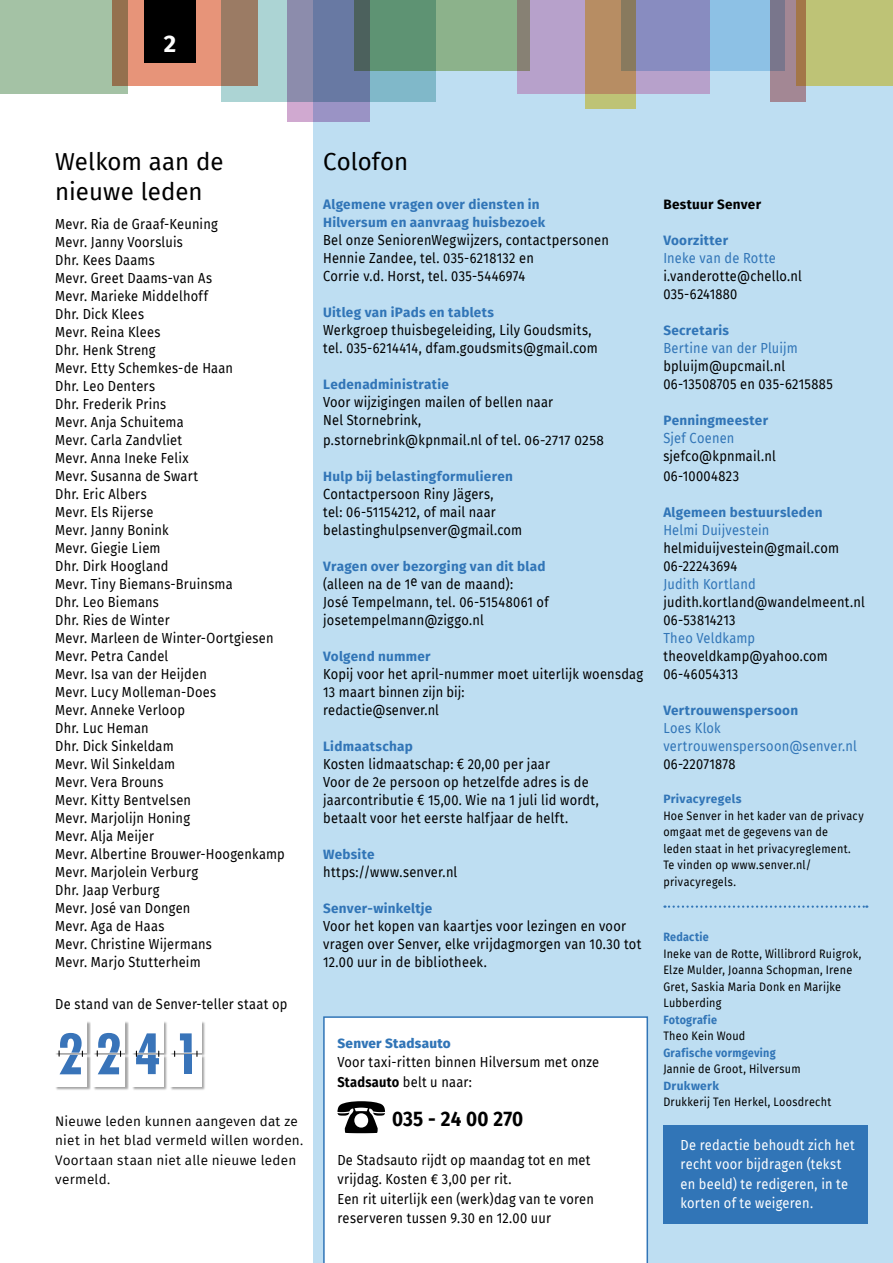
<style>
.page{position:relative;width:893px;height:1263px;background:#fff}
.page>*{position:absolute;margin:0;border:0;box-sizing:border-box;transform-origin:0 0}
.t1{font:24px/30px "Fira Sans";color:#000}
.t2{font:700 24px "Fira Sans";color:#fff}
.t3{font:700 21px "Fira Sans";letter-spacing:.005em;color:#000;scale:.9 1}
.t4{font:14.25px/18px "Fira Sans";letter-spacing:.015em;color:#000;scale:.9 1}
.t5{font:14.25px/18px "Fira Sans";letter-spacing:.015em;color:#3175b7;scale:.9 1}
.t6{font:14.25px/19.5px "Fira Sans";letter-spacing:.015em;color:#fff;scale:.9 1}
.t7{font:700 13.5px/18px "Fira Sans";letter-spacing:.02em;color:#3175b7}
.t8{font:13.5px/19.5px "Fira Sans";letter-spacing:.015em;color:#000}
.t9{font:800 13.5px "Fira Sans";letter-spacing:.02em;color:#3175b7}
.t10{font:700 13.5px "Fira Sans";letter-spacing:.02em;color:#000}
.t11{font:12px/16.5px "Fira Sans";letter-spacing:.025em;color:#000;scale:.9 1}
.t12{font:700 12px "Fira Sans";letter-spacing:.025em;color:#3175b7;scale:.9 1}
.t13{font:700 12px "Fira Sans";letter-spacing:.025em;color:#3175b7}
.s1{font-size:13.5px}
.s2{font-family:"Linotype Euro Font Tto Z"}
.s3{font-weight:700}
</style>
<div class="page">
<div style="left:314px;top:0;width:579px;height:1263px;background:#bedef2"></div>
<div style="left:112px;top:0;width:145px;height:85px;background:#e79479"></div>
<div style="left:0;top:0;width:128px;height:94px;background:#a4c2a5"></div>
<div style="left:621px;top:0;width:164px;height:71px;background:#8dc1e5"></div>
<div style="left:354px;top:0;width:176px;height:71px;background:#8cb28b"></div>
<svg style="left:221px;top:0;width:215px;height:102px;background:#86a396"></svg>
<svg style="left:517px;top:0;width:193px;height:94px;background:#a196bf"></svg>
<svg style="left:771px;top:0;width:35px;height:102px;background:#94808e"></svg>
<svg style="left:797px;top:0;width:96px;height:85px;background:#bbba71"></svg>
<div style="left:145px;top:0;width:51px;height:62px;background:#000"></div>
<svg style="left:288px;top:0;width:82px;height:122px;background:#7980a3"></svg>
<svg style="left:586px;top:0;width:50px;height:109px;background:#ae9064"></svg>
<svg style="left:664px;top:905px;width:203px;height:3px"></svg>
<div style="left:663px;top:1126px;width:204px;height:98px;background:#3175b7"></div>
<div style="left:323px;top:1016px;width:325px;height:247px;background:#fff"></div>
<div style="left:55px;top:1021px;width:36px;height:35px;background:#000;opacity:.35"></div>
<div style="left:55px;top:1021px;width:32px;height:32px;background:#fff"></div>
<div style="left:55px;top:1055px;width:36px;height:35px;background:#000;opacity:.35"></div>
<div style="left:55px;top:1055px;width:32px;height:32px;background:#fff"></div>
<svg style="left:59px;top:1033px;width:24px;height:41px"></svg>
<div style="left:94px;top:1021px;width:35px;height:35px;background:#000;opacity:.35"></div>
<div style="left:93px;top:1021px;width:32px;height:32px;background:#fff"></div>
<div style="left:94px;top:1055px;width:35px;height:35px;background:#000;opacity:.35"></div>
<div style="left:93px;top:1055px;width:32px;height:32px;background:#fff"></div>
<svg style="left:97px;top:1033px;width:24px;height:41px"></svg>
<div style="left:132px;top:1021px;width:35px;height:35px;background:#000;opacity:.35"></div>
<div style="left:132px;top:1021px;width:32px;height:32px;background:#fff"></div>
<div style="left:132px;top:1055px;width:35px;height:35px;background:#000;opacity:.35"></div>
<div style="left:132px;top:1055px;width:32px;height:32px;background:#fff"></div>
<svg style="left:136px;top:1033px;width:23px;height:41px"></svg>
<div style="left:170px;top:1021px;width:36px;height:35px;background:#000;opacity:.35"></div>
<div style="left:170px;top:1021px;width:32px;height:32px;background:#fff"></div>
<div style="left:170px;top:1055px;width:36px;height:35px;background:#000;opacity:.35"></div>
<div style="left:170px;top:1055px;width:32px;height:32px;background:#fff"></div>
<div style="left:184px;top:1055px;width:8px;height:19px;background:#3974b9"></div>
<svg style="left:174px;top:1033px;width:23px;height:23px"></svg>
<h1 class="t2" style="left:164px;top:24px;width:14px">2</h1>
<h1 class="t1" style="left:55px;top:146px;width:170px">Welkom aan de nieuwe leden</h1>
<p class="t4" style="left:55px;top:214px;width:257px">Mevr. Ria de Graaf-Keuning<br>Mevr. Janny Voorsluis<br>Dhr. Kees Daams<br>Mevr. Greet Daams-van As<br>Mevr. Marieke Middelhoff<br>Dhr. Dick Klees<br>Mevr. Reina Klees<br>Dhr. Henk Streng<br>Mevr. Etty Schemkes-de Haan<br>Dhr. Leo Denters<br>Dhr. Frederik Prins<br>Mevr. Anja Schuitema<br>Mevr. Carla Zandvliet<br>Mevr. Anna Ineke Felix<br>Mevr. Susanna de Swart<br>Dhr. Eric Albers<br>Mevr. Els Rijerse<br>Mevr. Janny Bonink<br>Mevr. Giegie Liem<br>Dhr. Dirk Hoogland<br>Mevr. Tiny Biemans-Bruinsma<br>Dhr. Leo Biemans<br>Dhr. Ries de Winter<br>Mevr. Marleen de Winter-Oortgiesen<br>Mevr. Petra Candel<br>Mevr. Isa van der Heijden<br>Mevr. Lucy Molleman-Does<br>Mevr. Anneke Verloop<br>Dhr. Luc Heman<br>Dhr. Dick Sinkeldam<br>Mevr. Wil Sinkeldam<br>Mevr. Vera Brouns<br>Mevr. Kitty Bentvelsen<br>Mevr. Marjolijn Honing<br>Mevr. Alja Meijer<br>Mevr. Albertine Brouwer-Hoogenkamp<br>Mevr. Marjolein Verburg<br>Dhr. Jaap Verburg<br>Mevr. José van Dongen<br>Mevr. Aga de Haas<br>Mevr. Christine Wijermans<br>Mevr. Marjo Stutterheim</p>
<p class="t4" style="left:55px;top:994px;width:259px">De stand van de Senver-teller staat op</p>
<p class="t8" style="left:55px;top:1111px;width:250px">Nieuwe leden kunnen aangeven dat ze niet in het blad vermeld willen worden.<br>Voortaan staan niet alle nieuwe leden vermeld.</p>
<h1 class="t1" style="left:323px;top:146px;width:87px">Colofon</h1>
<p class="t7" style="left:323px;top:194px;width:224px">Algemene vragen over diensten in<br>Hilversum en aanvraag huisbezoek</p>
<p class="t4" style="left:323px;top:231px;width:319px">Bel onze SeniorenWegwijzers, contactpersonen<br>Hennie Zandee, tel. 035-6218132 en<br>Corrie v.d. Horst, tel. 035-5446974</p>
<p class="t7" style="left:323px;top:302px;width:172px">Uitleg van iPads en tablets</p>
<p class="t4" style="left:323px;top:321px;width:307px">Werkgroep thuisbegeleiding, Lily Goudsmits, tel. 035-6214414, dfam.goudsmits@gmail.com</p>
<p class="t7" style="left:323px;top:374px;width:127px">Ledenadministratie</p>
<p class="t4" style="left:323px;top:393px;width:257px">Voor wijzigingen mailen of bellen naar<br>Nel Stornebrink,</p>
<p class="t4" style="left:323px;top:430px;width:314px">p.stornebrink@kpnmail.nl of tel. <span class="s1">06-2717 0258</span></p>
<p class="t7" style="left:323px;top:466px;width:191px">Hulp bij belastingformulieren</p>
<p class="t4" style="left:323px;top:484px;width:223px">Contactpersoon Riny Jägers,<br>tel: 06-51154212, of mail naar belastinghulpsenver@gmail.com</p>
<p class="t7" style="left:323px;top:556px;width:224px">Vragen over bezorging van dit blad</p>
<p class="t4" style="left:323px;top:574px;width:252px">(alleen na de 1e van de maand):<br>José Tempelmann, tel. 06-51548061 of josetempelmann@ziggo.nl</p>
<p class="t7" style="left:323px;top:646px;width:109px">Volgend nummer</p>
<p class="t4" style="left:323px;top:664px;width:357px">Kopij voor het april-nummer moet uiterlijk woensdag<br>13 maart binnen zijn bij:<br>redactie@senver.nl</p>
<p class="t7" style="left:323px;top:736px;width:91px">Lidmaatschap</p>
<p class="t4" style="left:323px;top:754px;width:308px">Kosten lidmaatschap: <span class="s2">M</span> 20,00 per jaar<br>Voor de 2e persoon op hetzelfde adres is de jaarcontributie <span class="s2">M</span> 15,00. Wie na 1 juli lid wordt, betaalt voor het eerste halfjaar de helft.</p>
<p class="t7" style="left:323px;top:844px;width:53px">Website</p>
<p class="t4" style="left:323px;top:862px;width:151px">https://www.senver.nl</p>
<p class="t7" style="left:323px;top:898px;width:111px">Senver-winkeltje</p>
<p class="t4" style="left:323px;top:916px;width:355px">Voor het kopen van kaartjes voor lezingen en voor vragen over Senver, elke vrijdagmorgen van 10.30 tot<br>12.00 uur in de bibliotheek.</p>
<p class="t9" style="left:337px;top:1031px;width:115px">Senver Stadsauto</p>
<p class="t4" style="left:337px;top:1052px;width:292px;line-height:19.5px">Voor taxi-ritten binnen Hilversum met onze<br><span class="s3">Stadsauto</span> belt u naar:</p>
<h2 class="t3" style="left:392px;top:1101px;width:147px">035 - 24 00 270</h2>
<p class="t4" style="left:337px;top:1149px;width:287px;line-height:19.5px">De Stadsauto rijdt op maandag tot en met vrijdag. Kosten € 3,00 per rit.<br>Een rit uiterlijk een (werk)dag van te voren reserveren tussen 9.30 en 12.00 uur</p>
<p class="t10" style="left:663px;top:193px;width:99px">Bestuur Senver</p>
<p class="t7" style="left:663px;top:230px;width:66px">Voorzitter</p>
<p class="t5" style="left:663px;top:249px;width:127px">Ineke van de Rotte</p>
<p class="t4" style="left:663px;top:267px;width:155px">i.vanderotte@chello.nl<br>035-6241880</p>
<p class="t7" style="left:663px;top:320px;width:67px">Secretaris</p>
<p class="t5" style="left:663px;top:339px;width:151px">Bertine van der Pluijm</p>
<p class="t4" style="left:663px;top:357px;width:190px">bpluijm@upcmail.nl<br>06-13508705 en 035-6215885</p>
<p class="t7" style="left:663px;top:410px;width:106px">Penningmeester</p>
<p class="t5" style="left:663px;top:429px;width:80px">Sjef Coenen</p>
<p class="t4" style="left:663px;top:446px;width:126px;line-height:19.5px">sjefco@kpnmail.nl<br>06-10004823</p>
<p class="t7" style="left:663px;top:502px;width:161px">Algemeen bestuursleden</p>
<p class="t5" style="left:663px;top:520px;width:119px">Helmi Duijvestein</p>
<p class="t4" style="left:663px;top:538px;width:197px">helmiduijvestein@gmail.com<br>06-22243694</p>
<p class="t5" style="left:663px;top:574px;width:104px">Judith Kortland</p>
<p class="t4" style="left:663px;top:592px;width:225px">judith.kortland@wandelmeent.nl<br>06-53814213</p>
<p class="t5" style="left:663px;top:628px;width:104px">Theo Veldkamp</p>
<p class="t4" style="left:663px;top:646px;width:184px">theoveldkamp@yahoo.com<br>06-46054313</p>
<p class="t7" style="left:663px;top:700px;width:136px">Vertrouwenspersoon</p>
<p class="t5" style="left:663px;top:718px;width:217px">Loes Klok vertrouwenspersoon@senver.nl</p>
<p class="t4" style="left:663px;top:754px;width:82px">06-22071878</p>
<p class="t13" style="left:663px;top:789px;width:80px">Privacyregels</p>
<p class="t11" style="left:663px;top:807px;width:224px">Hoe Senver in het kader van de privacy omgaat met de gegevens van de<br>leden staat in het privacyreglement.<br>Te vinden op www.senver.nl/ privacyregels.</p>
<p class="t12" style="left:663px;top:927px;width:52px">Redactie</p>
<p class="t11" style="left:663px;top:945px;width:222px">Ineke van de Rotte, Willibrord Ruigrok,<br>Elze Mulder, Joanna Schopman, Irene<br>Gret, Saskia Maria Donk en Marijke<br>Lubberding</p>
<p class="t12" style="left:663px;top:1009px;width:61px">Fotografie</p>
<p class="t11" style="left:663px;top:1027px;width:93px">Theo Kein Woud</p>
<p class="t12" style="left:663px;top:1042px;width:126px">Grafische vormgeving</p>
<p class="t11" style="left:663px;top:1060px;width:154px">Jannie de Groot, Hilversum</p>
<p class="t13" style="left:663px;top:1075px;width:57px">Drukwerk</p>
<p class="t11" style="left:663px;top:1093px;width:188px">Drukkerij Ten Herkel, Loosdrecht</p>
<p class="t6" style="left:680px;top:1134px;width:195px">De redactie behoudt zich het recht voor bijdragen (tekst en beeld) te redigeren, in te korten of te weigeren.</p>
</div>
